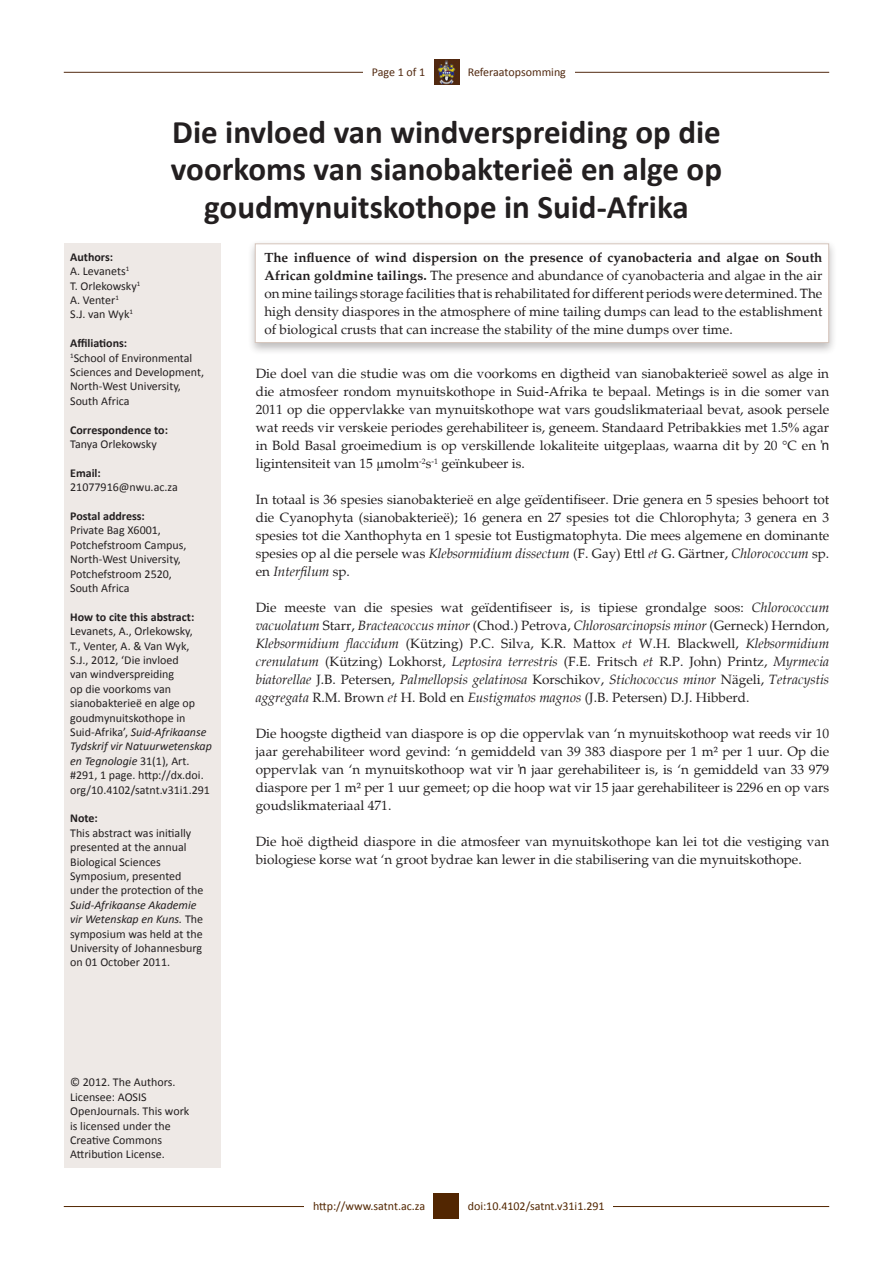
<style>
.page{position:relative;width:893px;height:1263px;background:#fff}
.page>*{position:absolute;margin:0;border:0;box-sizing:border-box;transform-origin:0 0}
.t1{font:700 33px/37.5px "Calibri";color:#231f20;text-align:center}
.t2{font:13.5px/18px "Palatino";color:#231f20;text-align:justify}
.t3{font:12px/14.4px "Calibri";color:#231f20}
.t4{font:700 12px "Calibri";color:#231f20}
.t5{font:12px "Calibri";color:#522601}
.t6{font:12px "Calibri";color:#512910}
.s1{font-style:italic}
.s2{font-weight:700}
.s3{font-family:"Times New Roman"}
.s4{font-family:"Arial"}
</style>
<div class="page">
<hr style="left:64px;top:72px;width:765px;height:1px;background:#512910">
<hr style="left:64px;top:1206px;width:765px;height:1px;background:#522601">
<div style="left:305px;top:1193px;width:129px;height:26px;background:#fff"></div>
<div style="left:459px;top:1193px;width:154px;height:26px;background:#fff"></div>
<div style="left:434px;top:1193px;width:25px;height:26px;background:#522601"></div>
<div style="left:459px;top:59px;width:115px;height:26px;background:#fff"></div>
<img style="left:434px;top:59px;width:25px;height:26px">
<div style="left:247px;top:239px;width:591px;height:116px;background:#231f20;opacity:.75"></div>
<div style="left:255px;top:243px;width:574px;height:100px;background:#fff"></div>
<div style="left:65px;top:243px;width:156px;height:924px;background:#eee9e6"></div>
<div style="left:363px;top:59px;width:71px;height:26px;background:#fff"></div>
<p class="t6" style="left:372px;top:65px;width:55px">Page 1 of 1</p>
<p class="t6" style="left:468px;top:65px;width:100px">Referaatopsomming</p>
<p class="t1" style="left:172px;top:113px;width:550px">Die invloed van windverspreiding op die</p>
<p class="t1" style="left:171px;top:151px;width:553px">voorkoms van sianobakterieë en alge op goudmynuitskothope in Suid-Afrika</p>
<p class="t4" style="left:70px;top:249px;width:44px">Authors:</p>
<p class="t3" style="left:70px;top:264px;width:61px">A. Levanets<sup>1</sup></p>
<p class="t3" style="left:70px;top:278px;width:72px">T. Orlekowsky<sup>1</sup></p>
<p class="t3" style="left:70px;top:293px;width:50px">A. Venter<sup>1</sup></p>
<p class="t3" style="left:70px;top:307px;width:64px">S.J. van Wyk<sup>1</sup></p>
<p class="t4" style="left:70px;top:336px;width:59px">Affiliations:</p>
<p class="t3" style="left:70px;top:350px;width:124px"><sup>1</sup>School of Environmental</p>
<p class="t3" style="left:70px;top:365px;width:135px">Sciences and Development,</p>
<p class="t3" style="left:70px;top:379px;width:112px">North-West University,</p>
<p class="t3" style="left:70px;top:394px;width:61px">South Africa</p>
<p class="t4" style="left:70px;top:422px;width:99px">Correspondence to:</p>
<p class="t3" style="left:70px;top:437px;width:88px">Tanya Orlekowsky</p>
<p class="t4" style="left:70px;top:465px;width:32px">Email:</p>
<p class="t3" style="left:70px;top:480px;width:109px">21077916@nwu.ac.za</p>
<p class="t4" style="left:70px;top:508px;width:76px">Postal address:</p>
<p class="t3" style="left:70px;top:523px;width:118px">Private Bag X6001,<br>Potchefstroom Campus,<br>North-West University,</p>
<p class="t3" style="left:70px;top:566px;width:103px">Potchefstroom 2520,</p>
<p class="t3" style="left:70px;top:581px;width:61px">South Africa</p>
<p class="t4" style="left:70px;top:609px;width:126px">How to cite this abstract:</p>
<p class="t3" style="left:70px;top:624px;width:143px">Levanets, A., Orlekowsky,<br>T., Venter, A. &amp; Van Wyk,<br>S.J., 2012, ‘Die invloed<br>van windverspreiding<br>op die voorkoms van sianobakterieë en alge op goudmynuitskothope in<br>Suid-Afrika’, <span class="s1">Suid-Afrikaanse<br>Tydskrif vir Natuurwetenskap en Tegnologie</span> 31(1), Art. #291, 1 page. http://dx.doi. org/10.4102/satnt.v31i1.291</p>
<p class="t4" style="left:70px;top:811px;width:29px">Note:</p>
<p class="t3" style="left:70px;top:826px;width:135px">This abstract was initially presented at the annual<br>Biological Sciences<br>Symposium, presented under the protection of the<br><span class="s1">Suid-Afrikaanse Akademie vir Wetenskap en Kuns.</span> The symposium was held at the</p>
<p class="t3" style="left:70px;top:941px;width:134px">University of Johannesburg on 01 October 2011.</p>
<p class="t2" style="left:264px;top:248px;width:560px"><span class="s2">The influence of wind dispersion on the presence of cyanobacteria and algae on South African goldmine tailings.</span> The presence and abundance of cyanobacteria and algae in the air on mine tailings storage facilities that is rehabilitated for different periods were determined. The high density diaspores in the atmosphere of mine tailing dumps can lead to the establishment of biological crusts that can increase the stability of the mine dumps over time.</p>
<p class="t2" style="left:256px;top:365px;width:575px">Die doel van die studie was om die voorkoms en digtheid van sianobakterieë sowel as alge in die atmosfeer rondom mynuitskothope in Suid-Afrika te bepaal. Metings is in die somer van 2011 op die oppervlakke van mynuitskothope wat vars goudslikmateriaal bevat, asook persele wat reeds vir verskeie periodes gerehabiliteer is, geneem. Standaard Petribakkies met 1.5<span class="s3">%</span> agar in Bold Basal groeimedium is op verskillende lokaliteite uitgeplaas, waarna dit by 20 °C en <span class="s4">ŉ </span>ligintensiteit van 15 <span class="s3">µ</span>molm<sup>-2</sup>s<sup>-1</sup> geïnkubeer is.</p>
<p class="t2" style="left:256px;top:491px;width:575px">In totaal is 36 spesies sianobakterieë en alge geïdentifiseer. Drie genera en 5 spesies behoort tot die Cyanophyta (sianobakterieë); 16 genera en 27 spesies tot die Chlorophyta; 3 genera en 3 spesies tot die Xanthophyta en 1 spesie tot Eustigmatophyta. Die mees algemene en dominante spesies op al die persele was <span class="s1">Klebsormidium dissectum</span> (F. Gay) Ettl <span class="s1">et</span> G. Gärtner, <span class="s1">Chlorococcum</span> sp. en <span class="s1">Interfilum</span> sp.</p>
<p class="t2" style="left:256px;top:599px;width:575px">Die meeste van die spesies wat geïdentifiseer is, is tipiese grondalge soos: <span class="s1">Chlorococcum vacuolatum</span> Starr, <span class="s1">Bracteacoccus minor</span> (Chod.) Petrova, <span class="s1">Chlorosarcinopsis minor</span> (Gerneck) Herndon, <span class="s1">Klebsormidium flaccidum</span> (Kützing) P.C. Silva, K.R. Mattox <span class="s1">et</span> W.H. Blackwell, <span class="s1">Klebsormidium crenulatum</span> (Kützing) Lokhorst, <span class="s1">Leptosira terrestris</span> (F.E. Fritsch <span class="s1">et</span> R.P. John) Printz, <span class="s1">Myrmecia biatorellae</span> J.B. Petersen, <span class="s1">Palmellopsis gelatinosa</span> Korschikov, <span class="s1">Stichococcus minor</span> Nägeli, <span class="s1">Tetracystis aggregata</span> R.M. Brown <span class="s1">et</span> H. Bold en <span class="s1">Eustigmatos magnos</span> (J.B. Petersen) D.J. Hibberd.</p>
<p class="t2" style="left:256px;top:725px;width:575px">Die hoogste digtheid van diaspore is op die oppervlak van ‘n mynuitskothoop wat reeds vir 10 jaar gerehabiliteer word gevind: ‘n gemiddeld van 39 383 diaspore per 1 m² per 1 uur. Op die oppervlak van ‘n mynuitskothoop wat vir <span class="s4">ŉ</span> jaar gerehabiliteer is, is ‘n gemiddeld van 33 979 diaspore per 1 m² per 1 uur gemeet; op die hoop wat vir 15 jaar gerehabiliteer is 2296 en op vars goudslikmateriaal 471.</p>
<p class="t2" style="left:256px;top:833px;width:575px">Die hoë digtheid diaspore in die atmosfeer van mynuitskothope kan lei tot die vestiging van biologiese korse wat ‘n groot bydrae kan lewer in die stabilisering van die mynuitskothope.</p>
<p class="t3" style="left:70px;top:1075px;width:107px">© 2012. The Authors.</p>
<p class="t3" style="left:70px;top:1089px;width:121px">Licensee: AOSIS<br>OpenJournals. This work</p>
<p class="t3" style="left:70px;top:1118px;width:102px">is licensed under the</p>
<p class="t3" style="left:70px;top:1133px;width:93px">Creative Commons</p>
<p class="t3" style="left:70px;top:1147px;width:96px">Attribution License.</p>
<p class="t5" style="left:313px;top:1199px;width:114px">http://www.satnt.ac.za</p>
<p class="t5" style="left:468px;top:1199px;width:138px">doi:10.4102/satnt.v31i1.291</p>
</div>
